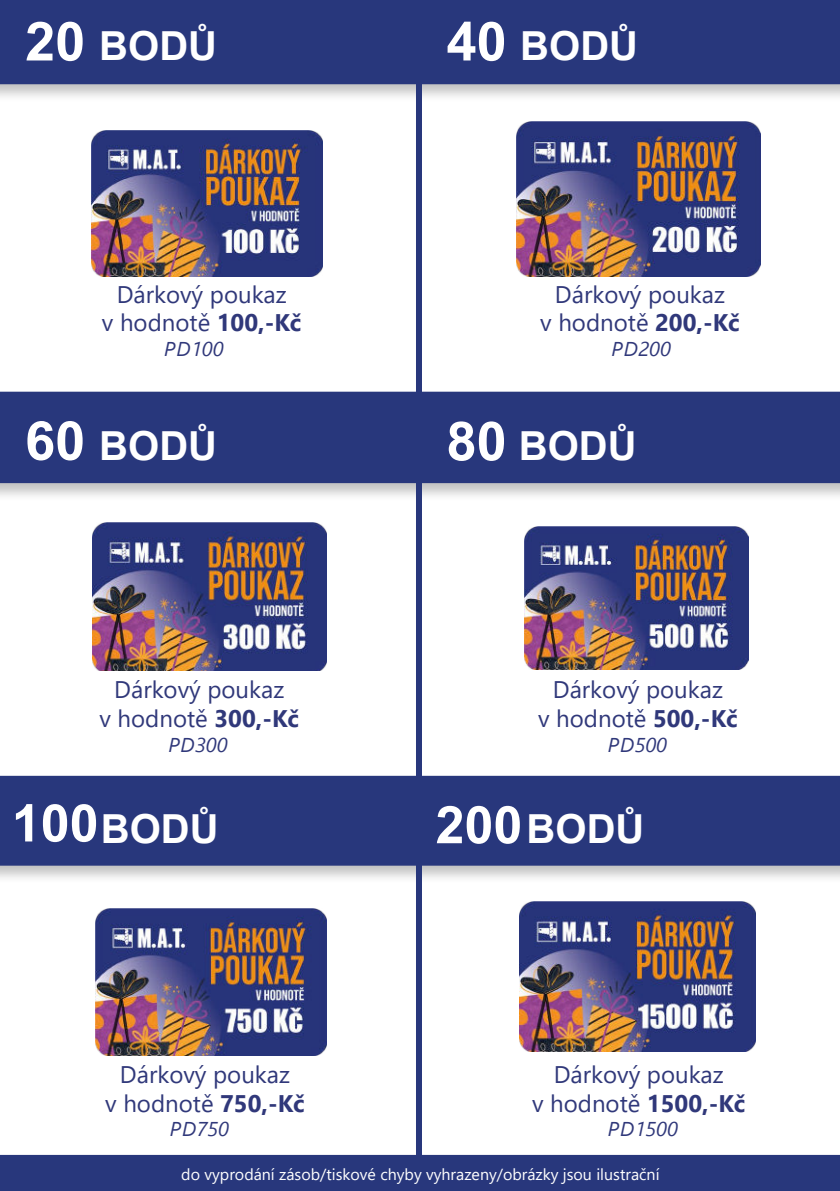
<style>
.page{position:relative;width:840px;height:1191px;background:#fff}
.page>*{position:absolute;margin:0;border:0;box-sizing:border-box;transform-origin:0 0}
.t1{font:700 54px "Arial";color:#fff}
.t2{font:700 52px "Arial";color:#fff}
.t3{font:700 40px "Arial";color:#fff}
.t4{font:24px/28.8px "Segoe UI";color:#30387a;text-align:center}
.t5{font:italic 20px "Segoe UI";color:#30387a}
.t6{font:16px "Segoe UI";color:#fff}
.s1{font-weight:700}
</style>
<div class="page">
<div style="left:0;top:0;width:839px;height:103px;background:#000;opacity:.25"></div>
<div style="left:0;top:0;width:839px;height:84px;background:#28377c"></div>
<img style="left:92px;top:523px;width:234px;height:147px">
<img style="left:524px;top:527px;width:224px;height:142px">
<img style="left:95px;top:908px;width:231px;height:147px">
<img style="left:519px;top:901px;width:235px;height:150px">
<img style="left:91px;top:130px;width:231px;height:146px">
<img style="left:516px;top:122px;width:243px;height:154px">
<div style="left:0;top:776px;width:839px;height:109px;background:#000;opacity:.25"></div>
<div style="left:0;top:782px;width:839px;height:83px;background:#28377c"></div>
<div style="left:0;top:393px;width:839px;height:109px;background:#000;opacity:.25"></div>
<div style="left:0;top:398px;width:839px;height:85px;background:#28377c"></div>
<div style="left:416px;top:0;width:6px;height:1191px;background:#28377c"></div>
<div style="left:0;top:1154px;width:839px;height:37px;background:#28377c"></div>
<div style="left:0;top:392px;width:839px;height:6px;background:#28377c"></div>
<div style="left:0;top:776px;width:839px;height:6px;background:#28377c"></div>
<h1 class="t1" style="left:25px;top:22px;width:62px">20</h1>
<h1 class="t1" style="left:446px;top:22px;width:62px">40</h1>
<h3 class="t3" style="left:99px;top:18px;width:119px">BODŮ</h3>
<h3 class="t3" style="left:520px;top:18px;width:119px">BODŮ</h3>
<p class="t4" style="left:102px;top:282px;width:201px">Dárkový poukaz<br>v hodnotě <span class="s1">100,-Kč</span></p>
<p class="t5" style="left:164px;top:337px;width:61px">PD100</p>
<p class="t4" style="left:540px;top:282px;width:201px">Dárkový poukaz<br>v hodnotě <span class="s1">200,-Kč</span></p>
<p class="t5" style="left:611px;top:337px;width:61px">PD200</p>
<h1 class="t1" style="left:25px;top:421px;width:62px">60</h1>
<h1 class="t1" style="left:446px;top:421px;width:62px">80</h1>
<h3 class="t3" style="left:99px;top:418px;width:119px">BODŮ</h3>
<h3 class="t3" style="left:518px;top:418px;width:119px">BODŮ</h3>
<p class="t4" style="left:99px;top:677px;width:201px">Dárkový poukaz<br>v hodnotě <span class="s1">300,-Kč</span></p>
<p class="t4" style="left:538px;top:677px;width:201px">Dárkový poukaz<br>v hodnotě <span class="s1">500,-Kč</span></p>
<p class="t5" style="left:607px;top:733px;width:61px">PD500</p>
<p class="t5" style="left:168px;top:733px;width:61px">PD300</p>
<h2 class="t2" style="left:12px;top:804px;width:88px">100</h2>
<h2 class="t2" style="left:435px;top:806px;width:88px">200</h2>
<h3 class="t3" style="left:101px;top:800px;width:119px">BODŮ</h3>
<h3 class="t3" style="left:526px;top:801px;width:119px">BODŮ</h3>
<p class="t4" style="left:105px;top:1062px;width:201px">Dárkový poukaz<br>v hodnotě <span class="s1">750,-Kč</span></p>
<p class="t5" style="left:170px;top:1117px;width:61px">PD750</p>
<p class="t4" style="left:531px;top:1062px;width:215px">Dárkový poukaz<br>v hodnotě <span class="s1">1500,-Kč</span></p>
<p class="t5" style="left:607px;top:1117px;width:71px">PD1500</p>
<p class="t6" style="left:181px;top:1159px;width:479px">do vyprodání zásob/tiskové chyby vyhrazeny/obrázky jsou ilustrační</p>
</div>
